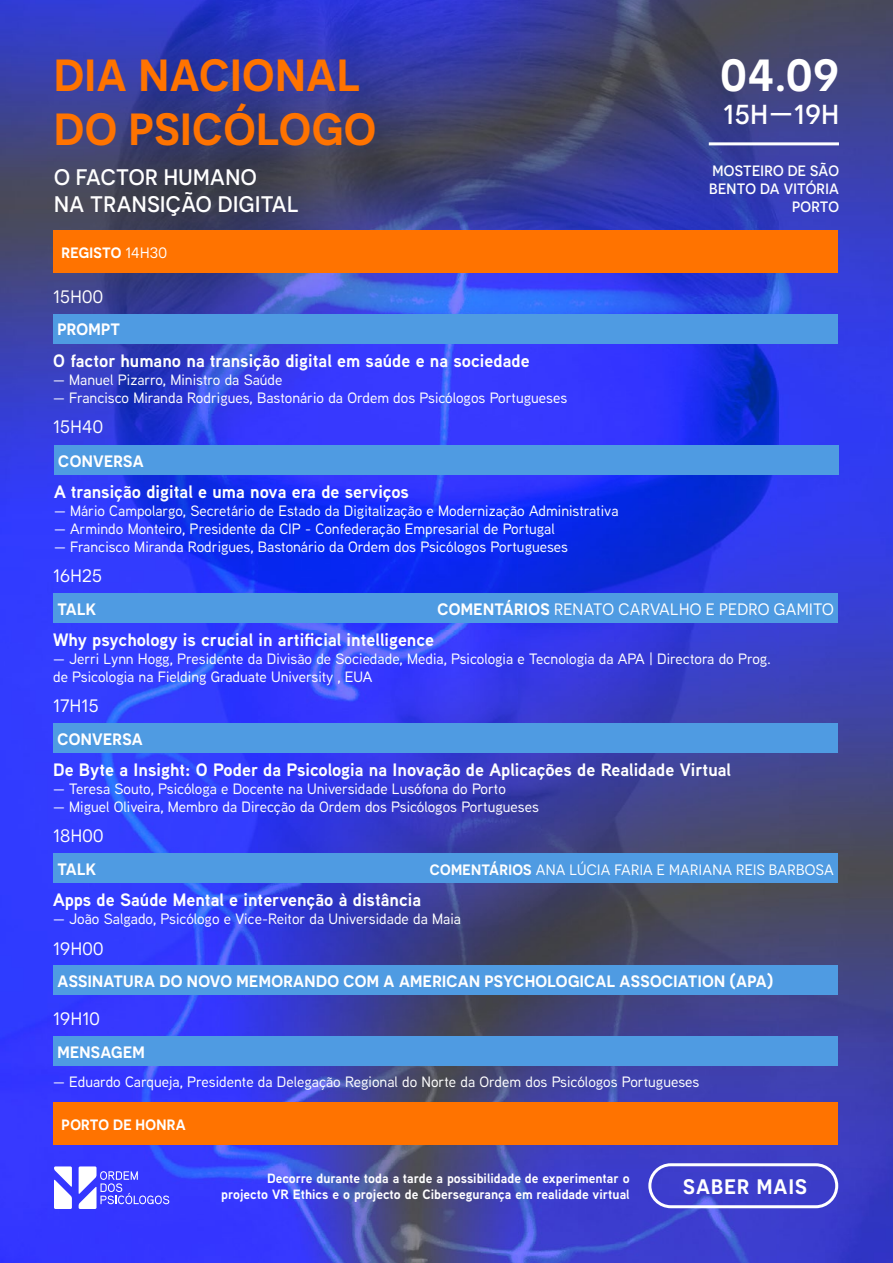
<style>
.page{position:relative;width:893px;height:1263px;background:#fff}
.page>*{position:absolute;margin:0;border:0;box-sizing:border-box;transform-origin:0 0}
.t1{font:600 45px/54px "Novecentosans";letter-spacing:.02em;color:#ff7300}
.t2{font:600 45px "Novecentosans";color:#fff}
.t3{font:500 27.45px "Novecentosans";letter-spacing:.02em;color:#fff}
.t4{font:500 22.5px/27px "Novecentosans";letter-spacing:.02em;color:#fff}
.t5{font:600 21px "Novecentosans";letter-spacing:.06em;color:#fff}
.t6{font:700 18px "Aaux Next";color:#fff}
.t7{font:18px "Novecentosans";letter-spacing:.02em;color:#fff}
.t8{font:600 16.5px "Novecentosans";letter-spacing:.02em;color:#fff}
.t9{font:16.5px "Novecentosans";letter-spacing:.02em;color:#fff}
.t10{font:500 15px/18px "Aaux Next";color:#fff}
.t11{font:15px "Novecentosans";letter-spacing:.02em;color:#fff}
.t12{font:500 15px/18px "Novecentosans";letter-spacing:.02em;color:#fff;text-align:right}
.t13{font:600 15px "Novecentosans";letter-spacing:.02em;color:#fff}
.t14{font:700 13.5px/16.2px "Aaux Next";color:#fff;text-align:right}
.s1{font-weight:400}
.s2{font-weight:600}
</style>
<div class="page">
<img style="left:0;top:0;width:893px;height:1263px">
<svg style="left:54px;top:1166px;width:115px;height:43px"></svg>
<hr style="left:709px;top:142px;width:130px;height:3px;background:#fff">
<div style="left:53px;top:230px;width:785px;height:43px;background:#ff7300"></div>
<div style="left:53px;top:1102px;width:785px;height:43px;background:#ff7300"></div>
<div style="left:53px;top:314px;width:785px;height:29px;background:#4f9be2"></div>
<div style="left:53px;top:723px;width:785px;height:30px;background:#4f9be2"></div>
<div style="left:53px;top:853px;width:785px;height:30px;background:#4f9be2"></div>
<div style="left:54px;top:445px;width:785px;height:30px;background:#4f9be2"></div>
<div style="left:53px;top:593px;width:785px;height:30px;background:#4f9be2"></div>
<div style="left:53px;top:1036px;width:785px;height:30px;background:#4f9be2"></div>
<div style="left:53px;top:965px;width:785px;height:30px;background:#4f9be2"></div>
<div style="left:648px;top:1163px;width:190px;height:45px;border:3px solid #fff;border-radius:21px"></div>
<h1 class="t1" style="left:54px;top:47px;width:324px">DIA NACIONAL<br>DO PSICÓLOGO</h1>
<h3 class="t4" style="left:54px;top:163px;width:246px">O FACTOR HUMANO<br>NA TRANSIÇÃO DIGITAL</h3>
<p class="t13" style="left:62px;top:243px;width:107px">REGISTO <span class="s1">14H30</span></p>
<p class="t7" style="left:53px;top:286px;width:52px">15H00</p>
<p class="t8" style="left:57px;top:320px;width:64px">PROMPT</p>
<p class="t6" style="left:53px;top:348px;width:478px">O factor humano na transição digital em saúde e na sociedade</p>
<p class="t10" style="left:53px;top:370px;width:231px">— Manuel Pizarro, Ministro da Saúde</p>
<p class="t10" style="left:53px;top:388px;width:516px">— Francisco Miranda Rodrigues, Bastonário da Ordem dos Psicólogos Portugueses</p>
<p class="t7" style="left:53px;top:416px;width:51px">15H40</p>
<p class="t8" style="left:58px;top:451px;width:87px">CONVERSA</p>
<p class="t6" style="left:54px;top:479px;width:357px">A transição digital e uma nova era de serviços</p>
<p class="t10" style="left:54px;top:501px;width:566px">— Mário Campolargo, Secretário de Estado da Digitalização e Modernização Administrativa</p>
<p class="t10" style="left:54px;top:519px;width:502px">— Armindo Monteiro, Presidente da CIP - Confederação Empresarial de Portugal</p>
<p class="t10" style="left:54px;top:537px;width:516px">— Francisco Miranda Rodrigues, Bastonário da Ordem dos Psicólogos Portugueses</p>
<p class="t7" style="left:53px;top:566px;width:50px">16H25</p>
<h1 class="t2" style="left:721px;top:48px;width:120px">04.09</h1>
<h2 class="t3" style="left:723px;top:98px;width:117px">15H—19H</h2>
<p class="t12" style="left:709px;top:161px;width:131px">MOSTEIRO DE SÃO<br>BENTO DA VITÓRIA<br>PORTO</p>
<p class="t8" style="left:57px;top:599px;width:40px">TALK</p>
<p class="t9" style="left:438px;top:599px;width:398px"><span class="s2">COMENTÁRIOS</span> RENATO CARVALHO E PEDRO GAMITO</p>
<p class="t6" style="left:53px;top:627px;width:382px">Why psychology is crucial in artificial intelligence</p>
<p class="t10" style="left:53px;top:649px;width:719px">— Jerri Lynn Hogg, Presidente da Divisão de Sociedade, Media, Psicologia e Tecnologia da APA | Directora do Prog. de Psicologia na Fielding Graduate University , EUA</p>
<p class="t7" style="left:53px;top:696px;width:47px">17H15</p>
<p class="t8" style="left:57px;top:729px;width:87px">CONVERSA</p>
<p class="t6" style="left:53px;top:757px;width:679px">De Byte a Insight: O Poder da Psicologia na Inovação de Aplicações de Realidade Virtual</p>
<p class="t10" style="left:53px;top:779px;width:454px">— Teresa Souto, Psicóloga e Docente na Universidade Lusófona do Porto</p>
<p class="t10" style="left:53px;top:797px;width:487px">— Miguel Oliveira, Membro da Direcção da Ordem dos Psicólogos Portugueses</p>
<p class="t7" style="left:53px;top:826px;width:52px">18H00</p>
<p class="t8" style="left:57px;top:860px;width:40px">TALK</p>
<p class="t11" style="left:430px;top:861px;width:406px"><span class="s2">COMENTÁRIOS</span> ANA LÚCIA FARIA E MARIANA REIS BARBOSA</p>
<p class="t6" style="left:53px;top:887px;width:370px">Apps de Saúde Mental e intervenção à distância</p>
<p class="t10" style="left:53px;top:909px;width:409px">— João Salgado, Psicólogo e Vice-Reitor da Universidade da Maia</p>
<p class="t7" style="left:53px;top:938px;width:52px">19H00</p>
<p class="t8" style="left:57px;top:971px;width:717px">ASSINATURA DO NOVO MEMORANDO COM A AMERICAN PSYCHOLOGICAL ASSOCIATION (APA)</p>
<p class="t7" style="left:53px;top:1009px;width:48px">19H10</p>
<p class="t8" style="left:57px;top:1042px;width:89px">MENSAGEM</p>
<p class="t10" style="left:53px;top:1072px;width:648px">— Eduardo Carqueja, Presidente da Delegação Regional do Norte da Ordem dos Psicólogos Portugueses</p>
<p class="t13" style="left:62px;top:1116px;width:126px">PORTO DE HONRA</p>
<p class="t14" style="left:221px;top:1170px;width:410px">Decorre durante toda a tarde a possibilidade de experimentar o projecto VR Ethics e o projecto de Cibersegurança em realidade virtual</p>
<h3 class="t5" style="left:683px;top:1174px;width:125px">SABER MAIS</h3>
</div>
